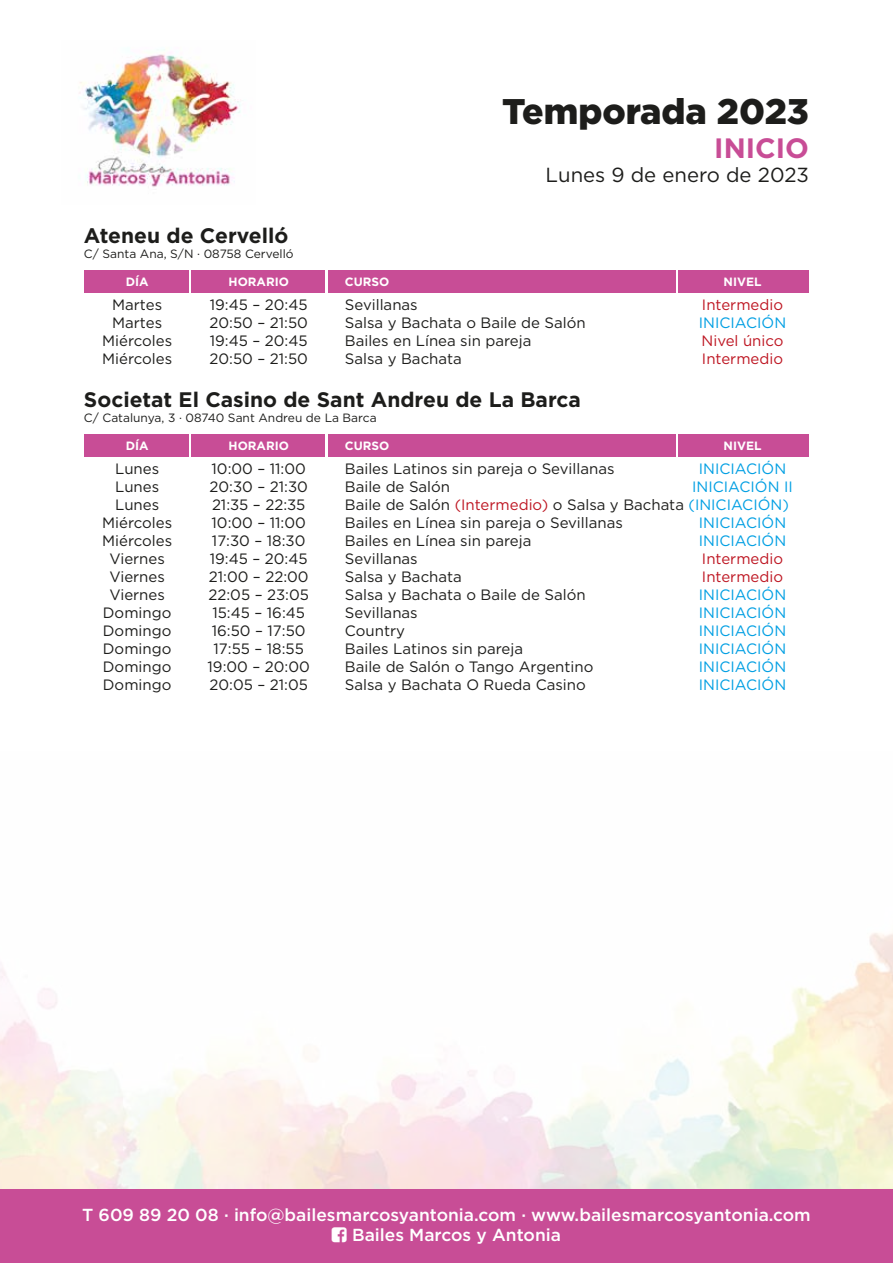
<style>
.page{position:relative;width:893px;height:1263px;background:#fff}
.page>*{position:absolute;margin:0;border:0;box-sizing:border-box;transform-origin:0 0}
.t1{font:900 35.55px "Gotham";color:#1d1d1b}
.t2{font:700 28.05px "Gotham";color:#c84d96}
.t3{font:700 21px "Gotham";color:#1d1d1b}
.t4{font:20.4px "Gotham";color:#1d1d1b}
.t5{font:500 17.4px/20.9px "Gotham";color:#fff}
.t6{font:15px "Gotham";color:#1d1d1b}
.t7{font:15px "Gotham";color:#009fe3}
.t8{font:15px "Gotham";color:#be1622}
.t9{font:12px "Gotham";color:#1d1d1b}
.t10{font:700 12px "Gotham";color:#fff}
.s1{color:#be1622}
.s2{color:#009fe3}
</style>
<div class="page">
<img style="left:79px;top:49px;width:162px;height:138px">
<div style="left:0;top:1189px;width:893px;height:74px;background:#c84d96"></div>
<div style="left:84px;top:271px;width:105px;height:22px;background:#c84d96"></div>
<div style="left:192px;top:271px;width:133px;height:22px;background:#c84d96"></div>
<div style="left:679px;top:271px;width:130px;height:22px;background:#c84d96"></div>
<div style="left:328px;top:271px;width:348px;height:22px;background:#c84d96"></div>
<div style="left:84px;top:435px;width:105px;height:22px;background:#c84d96"></div>
<div style="left:192px;top:435px;width:133px;height:22px;background:#c84d96"></div>
<div style="left:679px;top:435px;width:130px;height:22px;background:#c84d96"></div>
<div style="left:328px;top:435px;width:348px;height:22px;background:#c84d96"></div>
<h1 class="t1" style="left:502px;top:87px;width:308px">Temporada 2023</h1>
<h2 class="t2" style="left:714px;top:129px;width:96px">INICIO</h2>
<h3 class="t4" style="left:545px;top:162px;width:265px">Lunes 9 de enero de 2023</h3>
<h3 class="t3" style="left:84px;top:222px;width:206px">Ateneu de Cervelló</h3>
<p class="t9" style="left:84px;top:246px;width:211px">C/ Santa Ana, S/N · 08758 Cervelló</p>
<p class="t10" style="left:126px;top:274px;width:24px">DÍA</p>
<p class="t10" style="left:229px;top:274px;width:62px">HORARIO</p>
<p class="t10" style="left:345px;top:274px;width:46px">CURSO</p>
<p class="t10" style="left:723px;top:274px;width:39px">NIVEL</p>
<p class="t6" style="left:112px;top:295px;width:51px">Martes</p>
<p class="t6" style="left:210px;top:295px;width:99px">19:45 – 20:45</p>
<p class="t6" style="left:345px;top:295px;width:74px">Sevillanas</p>
<p class="t8" style="left:702px;top:295px;width:83px">Intermedio</p>
<p class="t6" style="left:112px;top:313px;width:51px">Martes</p>
<p class="t6" style="left:210px;top:313px;width:100px">20:50 – 21:50</p>
<p class="t6" style="left:345px;top:313px;width:242px">Salsa y Bachata o Baile de Salón</p>
<p class="t7" style="left:699px;top:313px;width:89px">INICIACIÓN</p>
<p class="t6" style="left:102px;top:331px;width:71px">Miércoles</p>
<p class="t6" style="left:210px;top:331px;width:99px">19:45 – 20:45</p>
<p class="t6" style="left:345px;top:331px;width:188px">Bailes en Línea sin pareja</p>
<p class="t8" style="left:702px;top:331px;width:83px">Nivel único</p>
<p class="t6" style="left:102px;top:349px;width:71px">Miércoles</p>
<p class="t6" style="left:210px;top:349px;width:100px">20:50 – 21:50</p>
<p class="t6" style="left:345px;top:349px;width:118px">Salsa y Bachata</p>
<p class="t8" style="left:702px;top:349px;width:83px">Intermedio</p>
<h3 class="t3" style="left:84px;top:386px;width:498px">Societat El Casino de Sant Andreu de La Barca</h3>
<p class="t9" style="left:84px;top:410px;width:294px">C/ Catalunya, 3 · 08740 Sant Andreu de La Barca</p>
<p class="t10" style="left:126px;top:438px;width:24px">DÍA</p>
<p class="t10" style="left:229px;top:438px;width:62px">HORARIO</p>
<p class="t10" style="left:345px;top:438px;width:46px">CURSO</p>
<p class="t10" style="left:723px;top:438px;width:39px">NIVEL</p>
<p class="t6" style="left:115px;top:459px;width:46px">Lunes</p>
<p class="t6" style="left:212px;top:459px;width:96px">10:00 – 11:00</p>
<p class="t6" style="left:345px;top:459px;width:271px">Bailes Latinos sin pareja o Sevillanas</p>
<p class="t7" style="left:699px;top:459px;width:89px">INICIACIÓN</p>
<p class="t6" style="left:115px;top:477px;width:46px">Lunes</p>
<p class="t6" style="left:209px;top:477px;width:100px">20:30 – 21:30</p>
<p class="t6" style="left:345px;top:477px;width:107px">Baile de Salón</p>
<p class="t7" style="left:692px;top:477px;width:102px">INICIACIÓN II</p>
<p class="t6" style="left:115px;top:495px;width:46px">Lunes</p>
<p class="t6" style="left:212px;top:495px;width:95px">21:35 – 22:35</p>
<p class="t6" style="left:345px;top:495px;width:445px">Baile de Salón <span class="s1">(Intermedio)</span> o Salsa y Bachata <span class="s2">(INICIACIÓN)</span></p>
<p class="t6" style="left:102px;top:513px;width:71px">Miércoles</p>
<p class="t6" style="left:212px;top:513px;width:96px">10:00 – 11:00</p>
<p class="t6" style="left:345px;top:513px;width:279px">Bailes en Línea sin pareja o Sevillanas</p>
<p class="t7" style="left:699px;top:513px;width:89px">INICIACIÓN</p>
<p class="t6" style="left:102px;top:531px;width:71px">Miércoles</p>
<p class="t6" style="left:212px;top:531px;width:95px">17:30 – 18:30</p>
<p class="t6" style="left:345px;top:531px;width:188px">Bailes en Línea sin pareja</p>
<p class="t7" style="left:699px;top:531px;width:89px">INICIACIÓN</p>
<p class="t6" style="left:109px;top:549px;width:57px">Viernes</p>
<p class="t6" style="left:210px;top:549px;width:99px">19:45 – 20:45</p>
<p class="t6" style="left:345px;top:549px;width:74px">Sevillanas</p>
<p class="t8" style="left:702px;top:549px;width:83px">Intermedio</p>
<p class="t6" style="left:109px;top:567px;width:57px">Viernes</p>
<p class="t6" style="left:209px;top:567px;width:101px">21:00 – 22:00</p>
<p class="t6" style="left:345px;top:567px;width:118px">Salsa y Bachata</p>
<p class="t8" style="left:702px;top:567px;width:83px">Intermedio</p>
<p class="t6" style="left:109px;top:585px;width:57px">Viernes</p>
<p class="t6" style="left:208px;top:585px;width:102px">22:05 – 23:05</p>
<p class="t6" style="left:345px;top:585px;width:242px">Salsa y Bachata o Baile de Salón</p>
<p class="t7" style="left:699px;top:585px;width:89px">INICIACIÓN</p>
<p class="t6" style="left:103px;top:603px;width:70px">Domingo</p>
<p class="t6" style="left:212px;top:603px;width:94px">15:45 – 16:45</p>
<p class="t6" style="left:345px;top:603px;width:74px">Sevillanas</p>
<p class="t7" style="left:699px;top:603px;width:89px">INICIACIÓN</p>
<p class="t6" style="left:103px;top:621px;width:70px">Domingo</p>
<p class="t6" style="left:212px;top:621px;width:95px">16:50 – 17:50</p>
<p class="t6" style="left:345px;top:621px;width:62px">Country</p>
<p class="t7" style="left:699px;top:621px;width:89px">INICIACIÓN</p>
<p class="t6" style="left:103px;top:639px;width:70px">Domingo</p>
<p class="t6" style="left:214px;top:639px;width:92px">17:55 – 18:55</p>
<p class="t6" style="left:345px;top:639px;width:180px">Bailes Latinos sin pareja</p>
<p class="t7" style="left:699px;top:639px;width:89px">INICIACIÓN</p>
<p class="t6" style="left:103px;top:657px;width:70px">Domingo</p>
<p class="t6" style="left:208px;top:657px;width:104px">19:00 – 20:00</p>
<p class="t6" style="left:345px;top:657px;width:250px">Baile de Salón o Tango Argentino</p>
<p class="t7" style="left:699px;top:657px;width:89px">INICIACIÓN</p>
<p class="t6" style="left:103px;top:675px;width:70px">Domingo</p>
<p class="t6" style="left:210px;top:675px;width:100px">20:05 – 21:05</p>
<p class="t6" style="left:345px;top:675px;width:242px">Salsa y Bachata O Rueda Casino</p>
<p class="t7" style="left:699px;top:675px;width:89px">INICIACIÓN</p>
<p class="t5" style="left:352px;top:1204px;width:460px;text-indent:-270px">T 609 89 20 08 · info@bailesmarcosyantonia.com · www.bailesmarcosyantonia.com<br>Bailes Marcos y Antonia</p>
</div>
